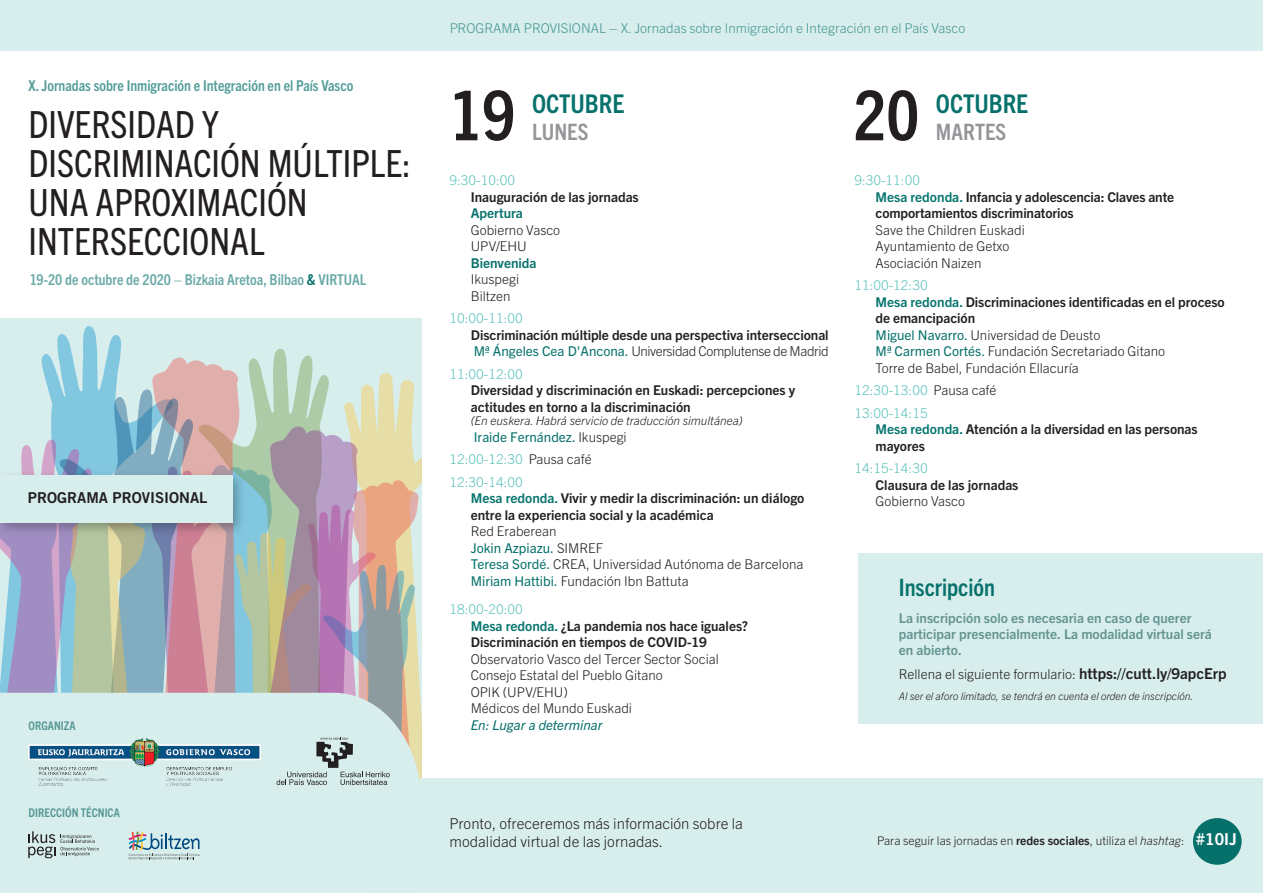
<style>
.page{position:relative;width:1263px;height:893px;background:#fff}
.page>*{position:absolute;margin:0;border:0;box-sizing:border-box;transform-origin:0 0}
.t1{font:700 condensed 69px "Trade Gothic Next LT Pro";color:#231f20}
.t2{font:condensed 37.5px/39px "Trade Gothic Next LT Pro";color:#231f20}
.t3{font:700 condensed 25.8px "Trade Gothic Next LT Pro";color:#06716b}
.t4{font:700 condensed 24px "Trade Gothic Next LT Pro";color:#06716b}
.t5{font:700 condensed 22.65px "Trade Gothic Next LT Pro";color:#939598}
.t6{font:700 condensed 15px "Trade Gothic Next LT Pro";color:#06716b}
.t7{font:300 15px/18px "Trade Gothic Next LT Pro";color:#231f20}
.t8{font:15px "Trade Gothic LT Std Bd 2";color:#231f20}
.t9{font:300 13.5px/16.5px "Trade Gothic Next LT Pro";color:#231f20}
.t10{font:700 13.5px/16.5px "Trade Gothic Next LT Pro";color:#231f20}
.t11{font:300 13.5px/22.5px "Trade Gothic Next LT Pro";color:rgb(18 167 157/.7)}
.t12{font:700 13.5px/16.2px "Trade Gothic Next LT Pro";color:#639491}
.t13{font:300 13.5px "Trade Gothic Next LT Pro";color:#06716b}
.t14{font:italic 13.5px "Trade Gothic Next LT Pro";color:#06716b}
.t15{font:700 13.5px "Trade Gothic Next LT Pro";color:#06716b}
.t16{font:300 12px "Trade Gothic Next LT Pro";color:#231f20}
.t17{font:italic 300 12px "Trade Gothic Next LT Pro";color:#231f20}
.t18{font:700 condensed 12px "Trade Gothic Next LT Pro";color:#559793}
.t19{font:italic 300 10.5px "Trade Gothic Next LT Pro";color:#231f20}
.s1{color:rgb(6 113 107/.6)}
.s2{font-weight:400;color:#06716b}
.s3{font-weight:300}
.s4{color:#231f20}
.s5{color:#06746e}
.s6{font-weight:300;color:rgb(18 167 157/.7)}
.s7{color:rgb(18 167 157/.7)}
.s8{font-weight:700;color:#06746e}
.s9{font-weight:700}
.s10{font-weight:700;font-size:15px}
.s11{font-style:italic}
.s12{font-weight:700;font-size:16.5px;color:#fff}
</style>
<div class="page">
<div style="left:0;top:0;width:421px;height:893px;background:#d8eeed"></div>
<div style="left:0;top:51px;width:424px;height:267px;background:#fff"></div>
<svg style="left:42px;top:326px;width:80px;height:32px"></svg>
<svg style="left:0;top:358px;width:421px;height:502px"></svg>
<img style="left:28px;top:738px;width:232px;height:58px">
<div style="left:421px;top:0;width:842px;height:51px;background:#d8eeed"></div>
<div style="left:421px;top:779px;width:842px;height:114px;background:#d8eeed"></div>
<div style="left:1193px;top:818px;width:49px;height:47px;background:#06716b;border-radius:50%"></div>
<img style="left:0;top:466px;width:251px;height:75px">
<div style="left:0;top:475px;width:233px;height:48px;background:#d8eeed"></div>
<div style="left:858px;top:553px;width:405px;height:170px;background:#d8eeed"></div>
<p class="t6" style="left:29px;top:75px;width:326px">X. Jornadas sobre Inmigración e Integración en el País Vasco</p>
<h2 class="t2" style="left:29px;top:103px;width:384px">DIVERSIDAD Y<br>DISCRIMINACIÓN MÚLTIPLE:<br>UNA APROXIMACIÓN<br>INTERSECCIONAL</h2>
<p class="t6" style="left:29px;top:269px;width:338px">19-20 de octubre de 2020 – Bizkaia Aretoa, Bilbao &amp; <span class="s1">VIRTUAL</span></p>
<p class="t8" style="left:28px;top:489px;width:181px">PROGRAMA PROVISIONAL</p>
<p class="t18" style="left:29px;top:717px;width:49px">ORGANIZA</p>
<p class="t18" style="left:29px;top:804px;width:93px">DIRECCIÓN TÉCNICA</p>
<p class="t13" style="left:449px;top:19px;width:517px">PROGRAMA PROVISIONAL – X. Jornadas sobre Inmigración e Integración en el País Vasco</p>
<h1 class="t1" style="left:449px;top:68px;width:67px">19</h1>
<h3 class="t3" style="left:532px;top:86px;width:94px">OCTUBRE</h3>
<h3 class="t5" style="left:532px;top:116px;width:58px">LUNES</h3>
<h1 class="t1" style="left:853px;top:68px;width:67px">20</h1>
<h3 class="t3" style="left:936px;top:86px;width:94px">OCTUBRE</h3>
<h3 class="t5" style="left:936px;top:116px;width:72px">MARTES</h3>
<p class="t11" style="left:449px;top:168px;width:67px">9:30-10:00</p>
<p class="t10" style="left:471px;top:188px;width:169px">Inauguración de las jornadas</p>
<p class="t15" style="left:471px;top:204px;width:54px">Apertura</p>
<p class="t9" style="left:471px;top:221px;width:91px">Gobierno Vasco<br>UPV/EHU</p>
<p class="t15" style="left:471px;top:254px;width:67px">Bienvenida</p>
<p class="t9" style="left:471px;top:270px;width:50px">Ikuspegi<br>Biltzen</p>
<p class="t11" style="left:449px;top:306px;width:75px">10:00-11:00</p>
<p class="t10" style="left:471px;top:326px;width:359px">Discriminación múltiple desde una perspectiva interseccional<br><span class="s2">Mª Ángeles Cea D'Ancona.</span> <span class="s3">Universidad Complutense de Madrid</span></p>
<p class="t11" style="left:449px;top:362px;width:75px">11:00-12:00</p>
<p class="t10" style="left:471px;top:381px;width:326px">Diversidad y discriminación en Euskadi: percepciones y actitudes en torno a la discriminación</p>
<p class="t17" style="left:471px;top:413px;width:273px">(En euskera. Habrá servicio de traducción simultánea)</p>
<p class="t11" style="left:449px;top:425px;width:179px;text-indent:24px"><span class="s2">Iraide Fernández.</span> <span class="s4">Ikuspegi<br></span>12:00-12:30 <span class="s4">Pausa café<br></span>12:30-14:00</p>
<p class="t10" style="left:471px;top:489px;width:335px"><span class="s5">Mesa redonda.</span> Vivir y medir la discriminación: un diálogo entre la experiencia social y la académica</p>
<p class="t9" style="left:471px;top:522px;width:334px">Red Eraberean<br><span class="s2">Jokin Azpiazu.</span> SIMREF<br><span class="s2">Teresa Sordé.</span> CREA, Universidad Autónoma de Barcelona<br><span class="s2">Miriam Hattibi.</span> Fundación Ibn Battuta</p>
<p class="t10" style="left:471px;top:600px;width:279px;text-indent:-21px"><span class="s6">18:00-20:00<br></span><span class="s5">Mesa redonda.</span> ¿La pandemia nos hace iguales?<br>Discriminación en tiempos de COVID-19</p>
<p class="t9" style="left:471px;top:650px;width:250px">Observatorio Vasco del Tercer Sector Social<br>Consejo Estatal del Pueblo Gitano<br>OPIK (UPV/EHU)<br>Médicos del Mundo Euskadi</p>
<p class="t14" style="left:471px;top:716px;width:133px">En: Lugar a determinar</p>
<p class="t10" style="left:876px;top:171px;width:300px;text-indent:-21px"><span class="s6">9:30-11:00<br></span><span class="s5">Mesa redonda.</span> Infancia y adolescencia: Claves ante comportamientos discriminatorios</p>
<p class="t9" style="left:876px;top:221px;width:151px">Save the Children Euskadi<br>Ayuntamiento de Getxo<br>Asociación Naizen</p>
<p class="t9" style="left:876px;top:276px;width:351px;text-indent:-21px"><span class="s7">11:00-12:30<br></span><span class="s8">Mesa redonda.</span> <span class="s9">Discriminaciones identificadas en el proceso de emancipación<br></span><span class="s2">Miguel Navarro.</span> Universidad de Deusto<br><span class="s2">Mª Carmen Cortés.</span> Fundación Secretariado Gitano<br>Torre de Babel, Fundación Ellacuría</p>
<p class="t11" style="left:854px;top:378px;width:144px">12:30-13:00 <span class="s4">Pausa café<br></span>13:00-14:15</p>
<p class="t10" style="left:876px;top:420px;width:323px"><span class="s5">Mesa redonda.</span> Atención a la diversidad en las personas mayores</p>
<p class="t11" style="left:854px;top:456px;width:75px">14:15-14:30</p>
<p class="t10" style="left:876px;top:476px;width:144px">Clausura de las jornadas</p>
<p class="t9" style="left:876px;top:492px;width:91px">Gobierno Vasco</p>
<h3 class="t4" style="left:899px;top:571px;width:98px">Inscripción</h3>
<p class="t12" style="left:899px;top:609px;width:314px">La inscripción solo es necesaria en caso de querer participar presencialmente. La modalidad virtual será en abierto.</p>
<p class="t9" style="left:899px;top:665px;width:329px">Rellena el siguiente formulario: <span class="s10">https://cutt.ly/9apcErp</span></p>
<p class="t19" style="left:899px;top:688px;width:296px">Al ser el aforo limitado, se tendrá en cuenta el orden de inscripción.</p>
<p class="t7" style="left:449px;top:813px;width:295px">Pronto, ofreceremos más información sobre la modalidad virtual de las jornadas.</p>
<p class="t16" style="left:877px;top:832px;width:361px">Para seguir las jornadas en <span class="s9">redes sociales</span>, utiliza el <span class="s11">hashtag</span>: <span class="s12">#10IJ</span></p>
</div>
